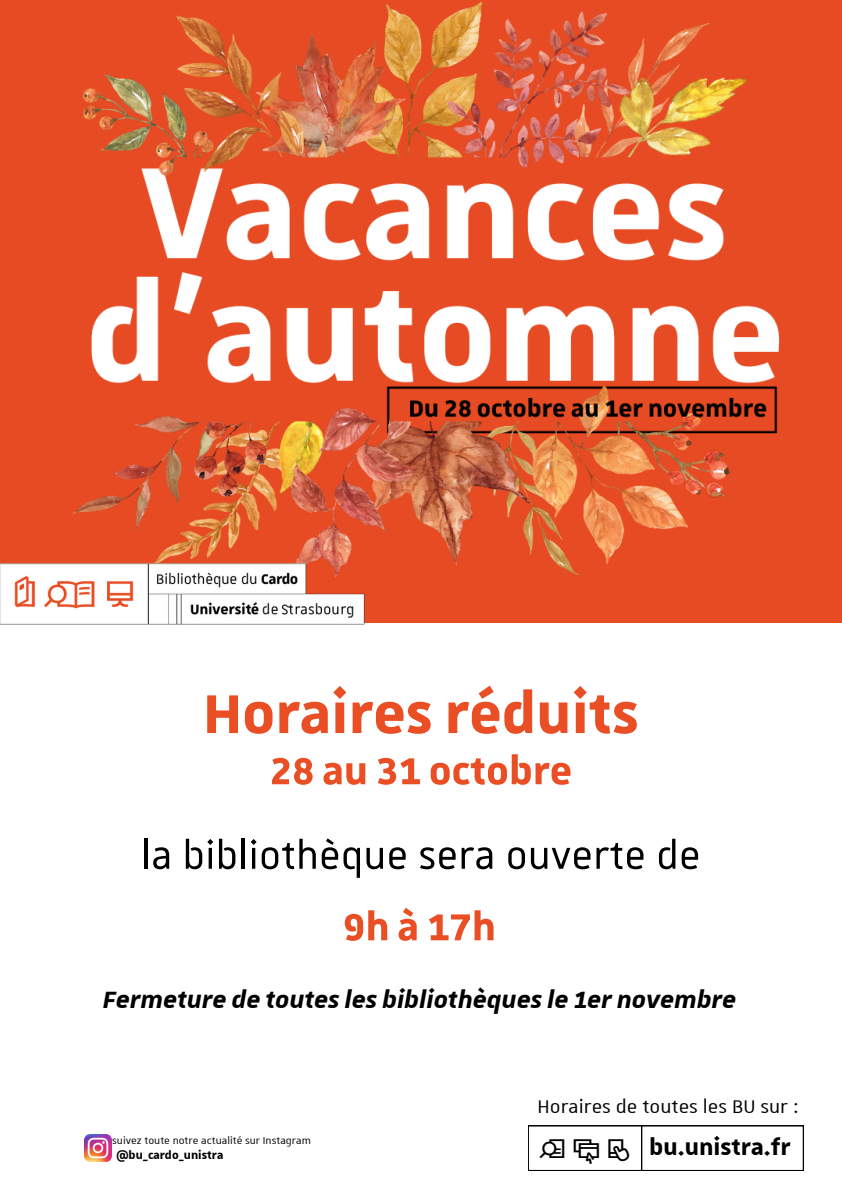
<style>
.page{position:relative;width:842px;height:1191px;background:#fff}
.page>*{position:absolute;margin:0;border:0;box-sizing:border-box;transform-origin:0 0}
.t1{font:700 73.5px "Unistra A";color:#e94e24}
.t2{font:50.5px "Unistra A";color:#000}
.t3{font:700 50.5px "Unistra A";color:#e94e24}
.t4{font:italic 700 31.5px "Unistra A";color:#000}
.t5{font:700 30px "Unistra A";color:#000}
.t6{font:24.5px "Unistra A";color:#000}
.t7{font:700 14.9px "Unistra A";color:#000}
.t8{font:13.3px "Unistra A";color:#000}
</style>
<div class="page">
<img style="left:84px;top:1134px;width:27px;height:27px">
<img style="left:0;top:0;width:842px;height:622px">
<img style="left:0;top:563px;width:364px;height:61px">
<svg style="left:528px;top:1125px;width:275px;height:45px"></svg>
<p class="t1" style="left:203px;top:678px;width:437px">Horaires réduits</p>
<p class="t3" style="left:270px;top:747px;width:304px">28 au 31 octobre</p>
<p class="t2" style="left:141px;top:831px;width:561px">la bibliothèque sera ouverte de</p>
<h6 class="t3" style="left:343px;top:903px;width:154px">9h à 17h</h6>
<h4 class="t4" style="left:103px;top:984px;width:635px">Fermeture de toutes les bibliothèques le 1er novembre</h4>
<h2 class="t8" style="left:112px;top:1134px;width:200px">suivez toute notre actualité sur Instagram</h2>
<h5 class="t7" style="left:117px;top:1148px;width:108px">@bu_cardo_unistra</h5>
<h5 class="t6" style="left:538px;top:1094px;width:263px">Horaires de toutes les BU sur :</h5>
<h3 class="t5" style="left:649px;top:1132px;width:143px">bu.unistra.fr</h3>
</div>
